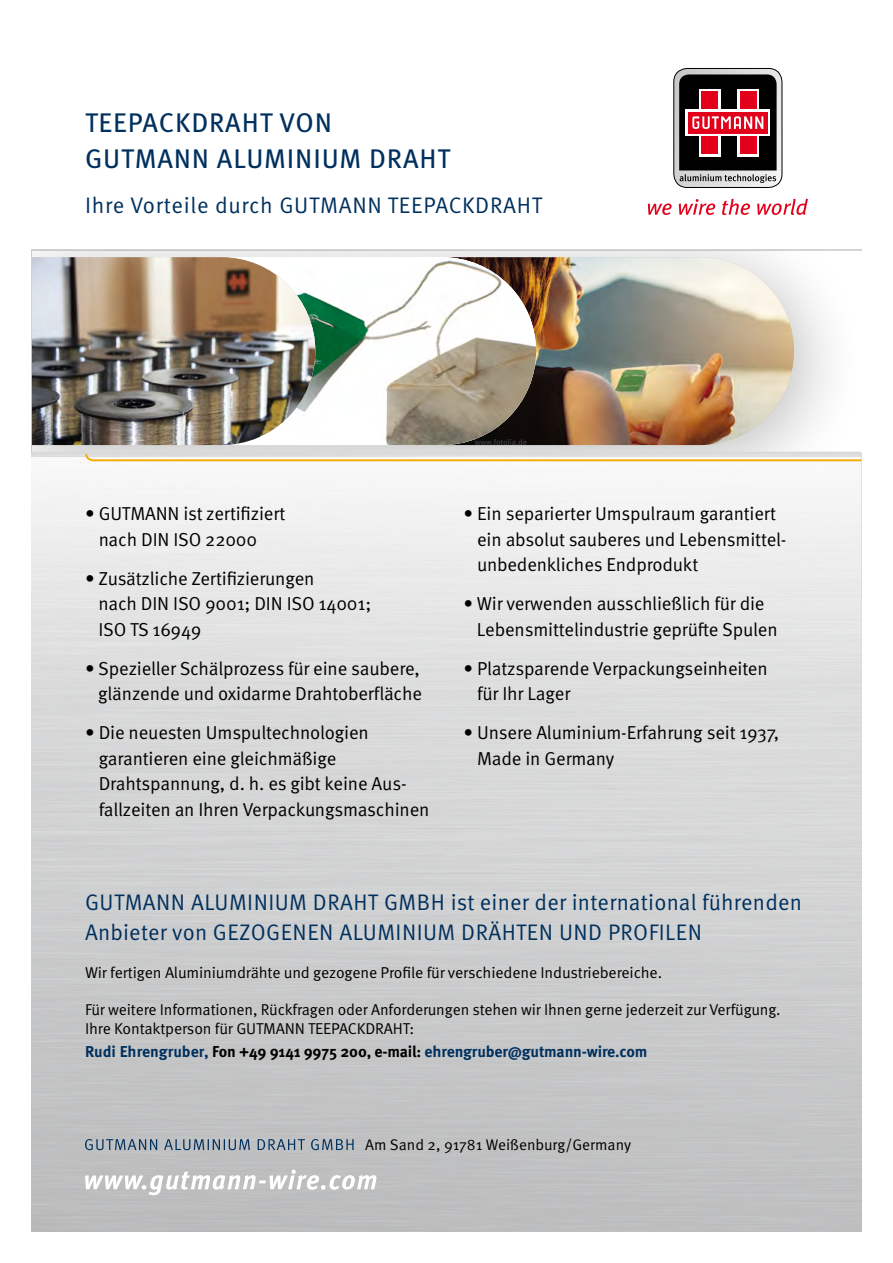
<style>
.page{position:relative;width:893px;height:1263px;background:#fff}
.page>*{position:absolute;margin:0;border:0;box-sizing:border-box;transform-origin:0 0}
.t1{font:27px/36px "Meta OT";letter-spacing:.03em;color:#00305e}
.t2{font:22.5px/30px "Meta OT Norm";letter-spacing:.02em;color:#00305e}
.t3{font:18.75px/25.5px "Meta OT Norm";letter-spacing:-.01em;color:#000}
.t4{font:15.75px/18.8px "Meta OT Norm";letter-spacing:-.01em;color:#000}
.t5{font:700 15.75px "Meta OT";letter-spacing:-.01em;color:#00305e}
.t6{font:15.3px "Meta OT Norm";color:#000}
.t7{font:8.25px "Meta OT Norm";letter-spacing:-.01em;color:#4b4b4d}
.s1{color:#000}
</style>
<div class="page">
<svg style="left:32px;top:457px;width:829px;height:255px;fill:#e8e9e9"></svg>
<div style="left:32px;top:251px;width:831px;height:202px;background:#000;opacity:.25"></div>
<img style="left:536px;top:257px;width:258px;height:188px">
<img style="left:315px;top:257px;width:221px;height:188px">
<img style="left:32px;top:257px;width:283px;height:188px">
<svg style="left:84px;top:451px;width:779px;height:11px"></svg>
<hr style="left:32px;top:452px;width:829px;height:2px;background:#d9dadb">
<svg style="left:85px;top:1139px;width:269px;height:11px;background:#8997a5"></svg>
<svg style="left:85px;top:1169px;width:291px;height:26px"></svg>
<svg style="left:648px;top:199px;width:160px;height:16px"></svg>
<svg style="left:674px;top:68px;width:108px;height:119px;background:#7f4f55"></svg>
<h1 class="t1" style="left:85px;top:105px;width:367px">TEEPACKDRAHT VON<br>GUTMANN ALUMINIUM DRAHT</h1>
<p class="t2" style="left:85px;top:190px;width:458px">Ihre Vorteile durch GUTMANN TEEPACKDRAHT</p>
<p class="t3" style="left:99px;top:501px;width:188px;text-indent:-14px">• GUTMANN ist zertifiziert nach DIN ISO 22000</p>
<p class="t3" style="left:98px;top:566px;width:274px;text-indent:-13px">• Zusätzliche Zertifizierungen<br>nach DIN ISO 9001; DIN ISO 14001;<br>ISO TS 16949</p>
<p class="t3" style="left:85px;top:656px;width:339px;text-align:right">• Spezieller Schälprozess für eine saubere, glänzende und oxidarme Drahtoberfläche</p>
<p class="t3" style="left:99px;top:720px;width:332px;text-indent:-14px">• Die neuesten Umspultechnologien garantieren eine gleichmäßige Drahtspannung, d. h. es gibt keine Aus&shy;fallzeiten an Ihren Verpackungsmaschinen</p>
<p class="t7" style="left:475px;top:437px;width:54px">www.fotolia.de</p>
<p class="t3" style="left:477px;top:501px;width:311px;text-indent:-14px">• Ein separierter Umspulraum garantiert ein absolut sauberes und Lebensmittel&shy;unbedenkliches Endprodukt</p>
<p class="t3" style="left:477px;top:591px;width:302px;text-indent:-13px">• Wir verwenden ausschließlich für die<br>Lebensmittelindustrie geprüfte Spulen</p>
<p class="t3" style="left:477px;top:656px;width:292px;text-indent:-14px">• Platzsparende Verpackungseinheiten für Ihr Lager</p>
<p class="t3" style="left:477px;top:720px;width:303px;text-indent:-14px">• Unsere Aluminium-Erfahrung seit 1937,<br>Made in Germany</p>
<p class="t2" style="left:85px;top:887px;width:719px">GUTMANN ALUMINIUM DRAHT GMBH ist einer der international führenden<br>Anbieter von GEZOGENEN ALUMINIUM DRÄHTEN UND PROFILEN</p>
<p class="t4" style="left:85px;top:963px;width:579px">Wir fertigen Aluminiumdrähte und gezogene Profile für verschiedene Industriebereiche.</p>
<p class="t4" style="left:85px;top:1000px;width:697px">Für weitere Informationen, Rückfragen oder Anforderungen stehen wir Ihnen gerne jederzeit zur Verfügung.<br>Ihre Kontaktperson für GUTMANN TEEPACKDRAHT:</p>
<p class="t5" style="left:85px;top:1041px;width:564px">Rudi Ehrengruber, <span class="s1">Fon +49 9141 9975 200, e-mail:</span> ehrengruber@gutmann-wire.com</p>
<p class="t6" style="left:365px;top:1136px;width:268px">Am Sand 2, 91781 Weißenburg/Germany</p>
</div>
